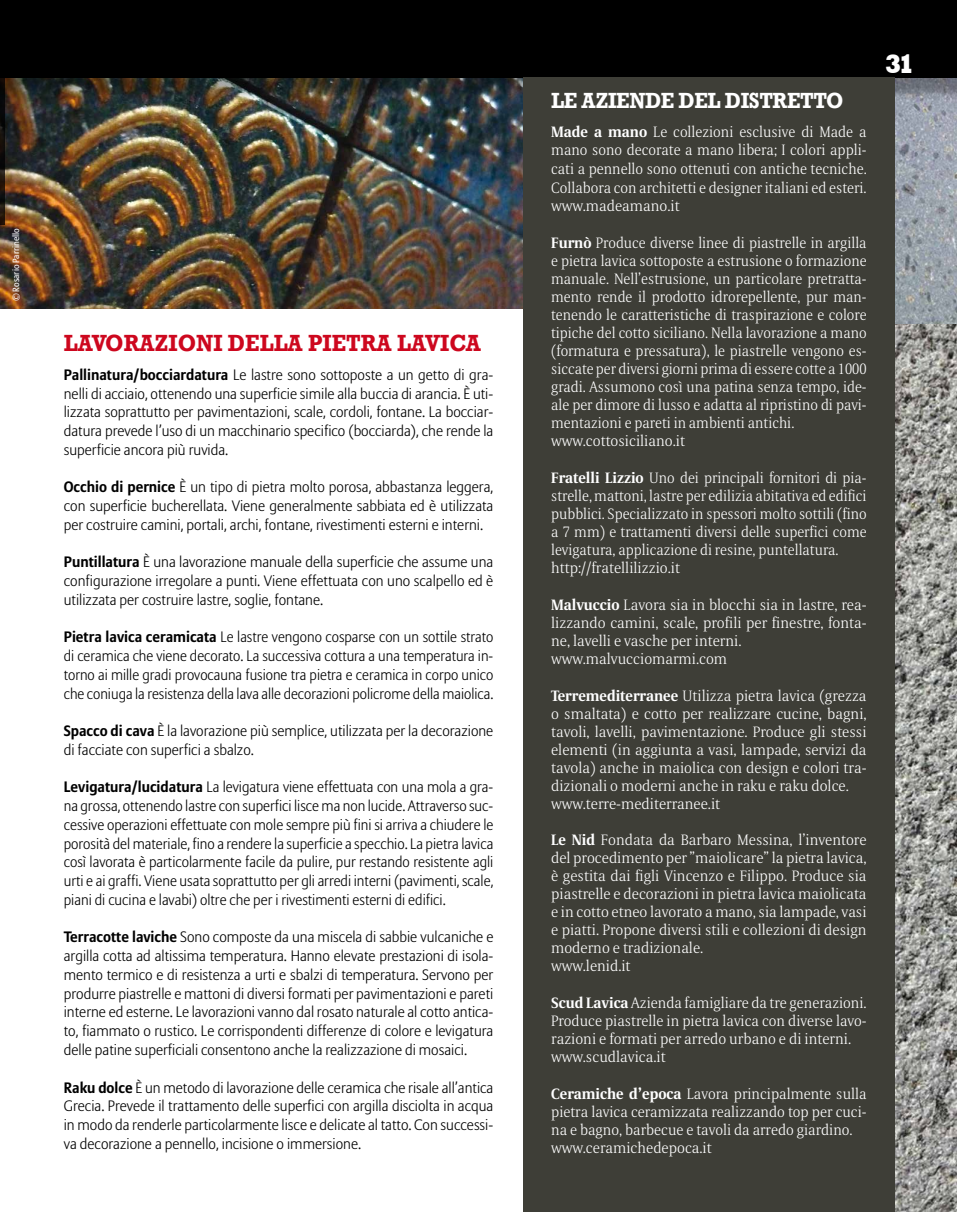
<style>
.page{position:relative;width:957px;height:1212px;background:#fff}
.page>*{position:absolute;margin:0;border:0;box-sizing:border-box;transform-origin:0 0}
.t1{font:800 27px "Rockwell";color:#fff;scale:.88 1}
.t2{font:700 24px "Rockwell";color:#cd071e;scale:.9 1}
.t3{font:700 22.5px "Rockwell";letter-spacing:-.02em;color:#fff;scale:.9 1}
.t4{font:300 15px/18.8px "Allianz Sans";color:#000;text-align:justify}
.t5{font:300 15px/18px "Allianz Serif";color:#fff}
.t6{font:300 15px/18px "Allianz Serif";color:#fff;scale:.96 1}
.t7{font:9px "Allianz Sans";color:#fff}
.s1{font-weight:700}
</style>
<div class="page">
<img style="left:894px;top:323px;width:63px;height:889px">
<img style="left:1px;top:101px;width:522px;height:208px">
<img style="left:894px;top:101px;width:63px;height:222px">
<img style="left:0;top:75px;width:1px;height:612px">
<svg style="left:0;top:101px;width:5px;height:124px"></svg>
<div style="left:0;top:0;width:957px;height:101px;background:#000;opacity:.33"></div>
<div style="left:0;top:0;width:957px;height:78px;background:#000"></div>
<div style="left:523px;top:78px;width:371px;height:1134px;background:#3e3e37"></div>
<p class="t7" style="left:10px;top:301px;width:75px;rotate:-90deg">© Rosario Parrinello</p>
<h2 class="t2" style="left:64px;top:328px;width:462px">LAVORAZIONI DELLA PIETRA LAVICA</h2>
<p class="t4" style="left:64px;top:366px;width:431px"><span class="s1">Pallinatura/bocciardatura</span> Le lastre sono sottoposte a un getto di gra&shy;nelli di acciaio, ottenendo una superficie simile alla buccia di arancia. È uti&shy;lizzata soprattutto per pavimentazioni, scale, cordoli, fontane. La bocciar&shy;datura prevede l’uso di un macchinario specifico (bocciarda), che rende la superficie ancora più ruvida.</p>
<p class="t4" style="left:64px;top:478px;width:431px"><span class="s1">Occhio di pernice</span> È un tipo di pietra molto porosa, abbastanza leggera, con superficie bucherellata. Viene generalmente sabbiata ed è utilizzata per costruire camini, portali, archi, fontane, rivestimenti esterni e interni.</p>
<p class="t4" style="left:64px;top:553px;width:431px"><span class="s1">Puntillatura</span> È una lavorazione manuale della superficie che assume una configurazione irregolare a punti. Viene effettuata con uno scalpello ed è utilizzata per costruire lastre, soglie, fontane.</p>
<p class="t4" style="left:64px;top:628px;width:431px"><span class="s1">Pietra lavica ceramicata</span> Le lastre vengono cosparse con un sottile strato di ceramica che viene decorato. La successiva cottura a una temperatura in&shy;torno ai mille gradi provocauna fusione tra pietra e ceramica in corpo unico che coniuga la resistenza della lava alle decorazioni policrome della maiolica.</p>
<p class="t4" style="left:64px;top:722px;width:431px"><span class="s1">Spacco di cava</span> È la lavorazione più semplice, utilizzata per la decorazione di facciate con superfici a sbalzo.</p>
<p class="t4" style="left:64px;top:778px;width:431px"><span class="s1">Levigatura/lucidatura</span> La levigatura viene effettuata con una mola a gra&shy;na grossa, ottenendo lastre con superfici lisce ma non lucide. Attraverso suc&shy;cessive operazioni effettuate con mole sempre più fini si arriva a chiudere le porosità del materiale, fino a rendere la superficie a specchio. La pietra lavica così lavorata è particolarmente facile da pulire, pur restando resistente agli urti e ai graffi. Viene usata soprattutto per gli arredi interni (pavimenti, scale, piani di cucina e lavabi) oltre che per i rivestimenti esterni di edifici.</p>
<p class="t4" style="left:64px;top:928px;width:431px"><span class="s1">Terracotte laviche</span> Sono composte da una miscela di sabbie vulcaniche e argilla cotta ad altissima temperatura. Hanno elevate prestazioni di isola&shy;mento termico e di resistenza a urti e sbalzi di temperatura. Servono per produrre piastrelle e mattoni di diversi formati per pavimentazioni e pareti interne ed esterne. Le lavorazioni vanno dal rosato naturale al cotto antica&shy;to, fiammato o rustico. Le corrispondenti differenze di colore e levigatura delle patine superficiali consentono anche la realizzazione di mosaici.</p>
<p class="t4" style="left:64px;top:1078px;width:431px"><span class="s1">Raku dolce</span> È un metodo di lavorazione delle ceramica che risale all’antica Grecia. Prevede il trattamento delle superfici con argilla disciolta in acqua in modo da renderle particolarmente lisce e delicate al tatto. Con successi&shy;va decorazione a pennello, incisione o immersione.</p>
<h3 class="t3" style="left:551px;top:87px;width:326px">LE AZIENDE DEL DISTRETTO</h3>
<p class="t5" style="left:551px;top:123px;width:317px;line-height:18.6px;text-align:justify"><span class="s1">Made a mano</span> Le collezioni esclusive di Made a mano sono decorate a mano libera; I colori appli&shy;cati a pennello sono ottenuti con antiche tecniche.<br>Collabora con architetti e designer italiani ed esteri. www.madeamano.it</p>
<p class="t6" style="left:551px;top:235px;width:330px"><span class="s1">Furnò</span> Produce diverse linee di piastrelle in argilla e pietra lavica sottoposte a estrusione o formazione manuale. Nell’estrusione, un particolare pretratta&shy;mento rende il prodotto idrorepellente, pur man&shy;tenendo le caratteristiche di traspirazione e colore tipiche del cotto siciliano. Nella lavorazione a mano (formatura e pressatura), le piastrelle vengono es&shy;siccate per diversi giorni prima di essere cotte a 1000 gradi. Assumono così una patina senza tempo, ide&shy;ale per dimore di lusso e adatta al ripristino di pavi&shy;mentazioni e pareti in ambienti antichi. www.cottosiciliano.it</p>
<p class="t6" style="left:551px;top:470px;width:330px"><span class="s1">Fratelli Lizzio</span> Uno dei principali fornitori di pia&shy;strelle, mattoni, lastre per edilizia abitativa ed edifici pubblici. Specializzato in spessori molto sottili (fino a 7 mm) e trattamenti diversi delle superfici come levigatura, applicazione di resine, puntellatura. http://fratellilizzio.it</p>
<p class="t5" style="left:551px;top:596px;width:317px"><span class="s1">Malvuccio</span> Lavora sia in blocchi sia in lastre, rea&shy;lizzando camini, scale, profili per finestre, fonta&shy;ne, lavelli e vasche per interni. www.malvucciomarmi.com</p>
<p class="t5" style="left:551px;top:687px;width:317px"><span class="s1">Terremediterranee</span> Utilizza pietra lavica (grezza o smaltata) e cotto per realizzare cucine, bagni, tavoli, lavelli, pavimentazione. Produce gli stessi elementi (in aggiunta a vasi, lampade, servizi da tavola) anche in maiolica con design e colori tra&shy;dizionali o moderni anche in raku e raku dolce. www.terre-mediterranee.it</p>
<p class="t5" style="left:551px;top:832px;width:317px"><span class="s1">Le Nid</span> Fondata da Barbaro Messina, l’inventore del procedimento per ”maiolicare” la pietra lavica, è gestita dai figli Vincenzo e Filippo. Produce sia piastrelle e decorazioni in pietra lavica maiolicata e in cotto etneo lavorato a mano, sia lampade, vasi e piatti. Propone diversi stili e collezioni di design moderno e tradizionale.<br>www.lenid.it</p>
<p class="t5" style="left:551px;top:995px;width:317px"><span class="s1">Scud Lavica</span> Azienda famigliare da tre generazioni.<br>Produce piastrelle in pietra lavica con diverse lavo&shy;razioni e formati per arredo urbano e di interni. www.scudlavica.it</p>
<p class="t5" style="left:551px;top:1085px;width:317px"><span class="s1">Ceramiche d’epoca</span> Lavora principalmente sulla pietra lavica ceramizzata realizzando top per cuci&shy;na e bagno, barbecue e tavoli da arredo giardino. www.ceramichedepoca.it</p>
<h1 class="t1" style="left:885px;top:48px;width:35px">31</h1>
</div>
